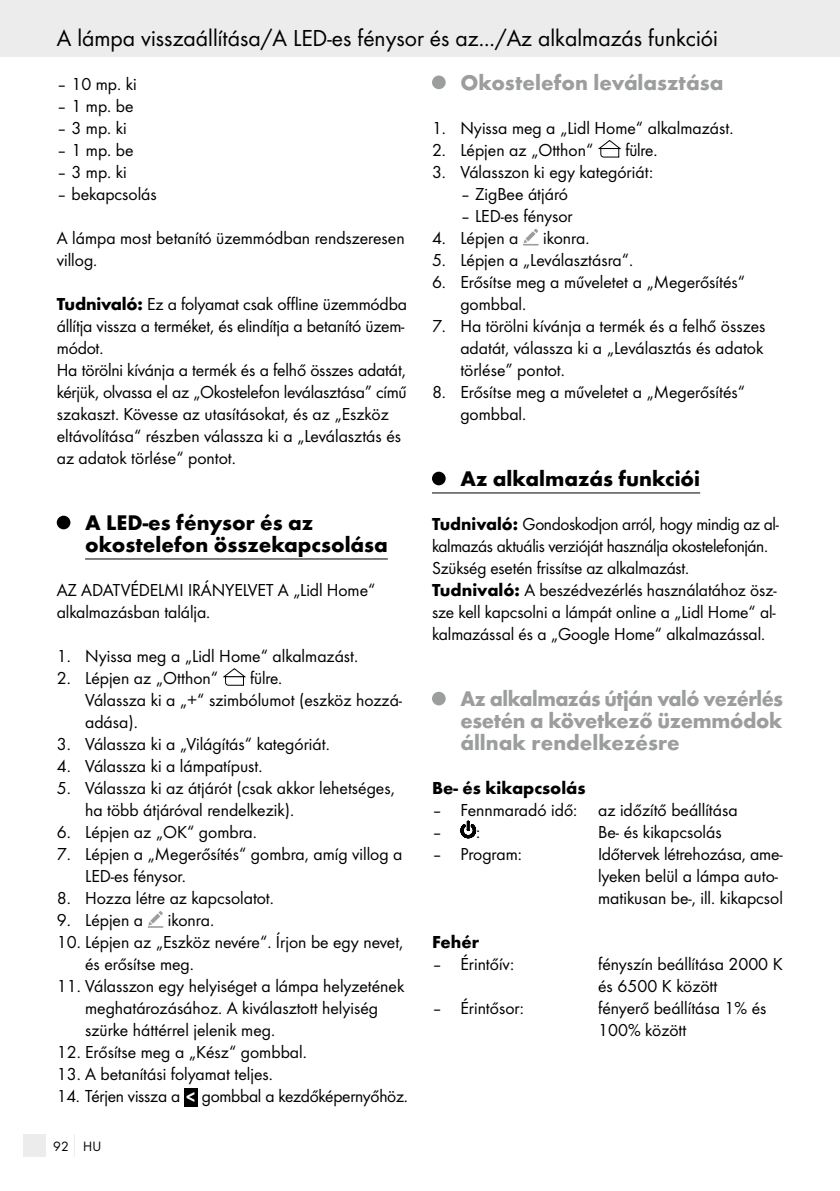
<style>
.page{position:relative;width:840px;height:1191px;background:#fff}
.page>*{position:absolute;margin:0;border:0;box-sizing:border-box;transform-origin:0 0}
.t1{font:24px "Futura Boo";color:#000}
.t2{font:700 22px/22px "Futura";color:#9c9d9d;text-align:justify;scale:.96 1}
.t3{font:700 22px/22px "Futura";color:#000}
.t4{font:700 22px "Futura";color:#9c9d9d}
.t5{font:18px/22px "Futura Boo";color:#000}
.t6{font:700 18px "Futura";color:#000}
.t7{font:14px "Futura Boo";color:#000}
.s1{font-family:"Futura";font-weight:700}
.s2{font-family:"Futura Dem";color:#fff}
</style>
<div class="page">
<div style="left:0;top:0;width:839px;height:57px;background:#ececec"></div>
<div style="left:23px;top:1134px;width:22px;height:23px;background:#ececec"></div>
<svg style="left:74px;top:1134px;width:1px;height:23px"></svg>
<hr style="left:85px;top:558px;width:302px;height:1px;background:#000">
<div style="left:57px;top:516px;width:13px;height:13px;background:#000;border-radius:50%"></div>
<svg style="left:222px;top:668px;width:24px;height:18px"></svg>
<svg style="left:147px;top:911px;width:16px;height:16px"></svg>
<div style="left:184px;top:1088px;width:14px;height:18px;background:#000"></div>
<hr style="left:432px;top:492px;width:267px;height:1px;background:#000">
<div style="left:432px;top:76px;width:13px;height:13px;background:#9c9d9d;border-radius:50%"></div>
<svg style="left:598px;top:140px;width:24px;height:18px"></svg>
<svg style="left:523px;top:229px;width:15px;height:16px"></svg>
<div style="left:432px;top:472px;width:13px;height:13px;background:#000;border-radius:50%"></div>
<div style="left:432px;top:692px;width:13px;height:13px;background:#9c9d9d;border-radius:50%"></div>
<svg style="left:460px;top:820px;width:17px;height:19px"></svg>
<h1 class="t1" style="left:57px;top:24px;width:662px">A lámpa visszaállítása/A LED-es fénysor és az.../Az alkalmazás funkciói</h1>
<p class="t5" style="left:57px;top:73px;width:81px">– 10 mp. ki</p>
<p class="t5" style="left:57px;top:95px;width:78px">– 1 mp. be</p>
<p class="t5" style="left:57px;top:117px;width:72px">– 3 mp. ki</p>
<p class="t5" style="left:57px;top:139px;width:78px">– 1 mp. be</p>
<p class="t5" style="left:57px;top:161px;width:72px">– 3 mp. ki</p>
<p class="t5" style="left:57px;top:183px;width:102px">– bekapcsolás</p>
<p class="t5" style="left:57px;top:227px;width:349px">A lámpa most betanító üzemmódban rendszeresen villog.</p>
<p class="t5" style="left:57px;top:293px;width:351px"><span class="s1">Tudnivaló:</span> Ez a folyamat csak offline üzemmódba állítja vissza a terméket, és elindítja a betanító üzem&shy;módot.<br>Ha törölni kívánja a termék és a felhő összes adatát, kérjük, olvassa el az „Okostelefon leválasztása” című szakaszt. Kövesse az utasításokat, és az „Eszköz eltávolítása“ részben válassza ki a „Leválasztás és az adatok törlése“ pontot.</p>
<p class="t3" style="left:85px;top:511px;width:304px">A LED-es fénysor és az okostelefon összekapcsolása</p>
<p class="t5" style="left:57px;top:579px;width:320px">AZ ADATVÉDELMI IRÁNYELVET A „Lidl Home“ alkalmazásban találja.</p>
<p class="t5" style="left:57px;top:645px;width:303px">1. Nyissa meg a „Lidl Home“ alkalmazást.</p>
<p class="t5" style="left:57px;top:667px;width:163px">2. Lépjen az „Otthon“</p>
<p class="t5" style="left:85px;top:667px;width:318px;text-indent:165px">fülre.<br>Válassza ki a „+“ szimbólumot (eszköz hozzá&shy;adása).</p>
<p class="t5" style="left:57px;top:733px;width:274px">3. Válassza ki a „Világítás“ kategóriát.</p>
<p class="t5" style="left:57px;top:755px;width:207px">4. Válassza ki a lámpatípust.</p>
<p class="t5" style="left:85px;top:777px;width:311px;text-indent:-28px">5. Válassza ki az átjárót (csak akkor lehetséges, ha több átjáróval rendelkezik).</p>
<p class="t5" style="left:57px;top:821px;width:202px">6. Lépjen az „OK“ gombra.</p>
<p class="t5" style="left:85px;top:843px;width:318px;text-indent:-28px">7. Lépjen a „Megerősítés“ gombra, amíg villog a<br>LED-es fénysor.</p>
<p class="t5" style="left:57px;top:887px;width:219px">8. Hozza létre az kapcsolatot.</p>
<p class="t5" style="left:57px;top:909px;width:88px">9. Lépjen a</p>
<p class="t5" style="left:168px;top:909px;width:48px">ikonra.</p>
<p class="t5" style="left:85px;top:931px;width:319px;text-indent:-28px">10. Lépjen az „Eszköz nevére“. Írjon be egy nevet, és erősítse meg.</p>
<p class="t5" style="left:85px;top:975px;width:320px;text-indent:-28px">11. Válasszon egy helyiséget a lámpa helyzetének meghatározásához. A kiválasztott helyiség szürke háttérrel jelenik meg.</p>
<p class="t5" style="left:57px;top:1041px;width:251px">12. Erősítse meg a „Kész“ gombbal.</p>
<p class="t5" style="left:57px;top:1063px;width:218px">13. A betanítási folyamat teljes.</p>
<p class="t5" style="left:57px;top:1085px;width:352px">14. Térjen vissza a <span class="s2">&lt;</span> gombbal a kezdőképernyőhöz.</p>
<p class="t7" style="left:53px;top:1137px;width:50px">92 HU</p>
<p class="t4" style="left:460px;top:69px;width:264px">Okostelefon leválasztása</p>
<p class="t5" style="left:432px;top:117px;width:303px">1. Nyissa meg a „Lidl Home“ alkalmazást.</p>
<p class="t5" style="left:432px;top:139px;width:163px">2. Lépjen az „Otthon“</p>
<p class="t5" style="left:625px;top:139px;width:34px">fülre.</p>
<p class="t5" style="left:432px;top:161px;width:223px">3. Válasszon ki egy kategóriát:</p>
<p class="t5" style="left:460px;top:183px;width:109px">– ZigBee átjáró</p>
<p class="t5" style="left:460px;top:205px;width:114px">– LED-es fénysor</p>
<p class="t5" style="left:432px;top:227px;width:88px">4. Lépjen a</p>
<p class="t5" style="left:543px;top:227px;width:48px">ikonra.</p>
<p class="t5" style="left:432px;top:249px;width:203px">5. Lépjen a „Leválasztásra“.</p>
<p class="t5" style="left:460px;top:271px;width:286px;text-indent:-28px">6. Erősítse meg a műveletet a „Megerősítés“ gombbal.</p>
<p class="t5" style="left:460px;top:315px;width:306px;text-align:justify;text-indent:-28px">7. Ha törölni kívánja a termék és a felhő összes adatát, válassza ki a „Leválasztás és adatok törlése” pontot.</p>
<p class="t5" style="left:460px;top:381px;width:286px;text-indent:-28px">8. Erősítse meg a műveletet a „Megerősítés“ gombbal.</p>
<p class="t3" style="left:460px;top:467px;width:241px">Az alkalmazás funkciói</p>
<p class="t5" style="left:432px;top:513px;width:348px"><span class="s1">Tudnivaló:</span> Gondoskodjon arról, hogy mindig az al&shy;kalmazás aktuális verzióját használja okostelefonján.<br>Szükség esetén frissítse az alkalmazást.<br><span class="s1">Tudnivaló:</span> A beszédvezérlés használatához ös - sze kell kapcsolni a lámpát online a „Lidl Home“ al&shy;kalmazással és a „Google Home“ alkalmazással.</p>
<p class="t2" style="left:460px;top:687px;width:337px">Az alkalmazás útján való vezérlés esetén a következő üzemmódok állnak rendelkezésre</p>
<p class="t6" style="left:432px;top:777px;width:155px">Be- és kikapcsolás</p>
<p class="t5" style="left:432px;top:799px;width:307px">– Fennmaradó idő: az időzítő beállítása</p>
<p class="t5" style="left:432px;top:821px;width:50px">– :</p>
<p class="t5" style="left:598px;top:821px;width:125px">Be- és kikapcsolás</p>
<p class="t5" style="left:432px;top:843px;width:91px">– Program:</p>
<p class="t5" style="left:598px;top:843px;width:186px">Időtervek létrehozása, ame&shy;lyeken belül a lámpa auto&shy;matikusan be-, ill. kikapcsol</p>
<p class="t6" style="left:432px;top:931px;width:49px">Fehér</p>
<p class="t5" style="left:432px;top:953px;width:84px">– Érintőív:</p>
<p class="t5" style="left:598px;top:953px;width:186px">fényszín beállítása 2000 K és 6500 K között</p>
<p class="t5" style="left:432px;top:997px;width:93px">– Érintősor:</p>
<p class="t5" style="left:598px;top:997px;width:170px">fényerő beállítása 1% és<br>100% között</p>
</div>
